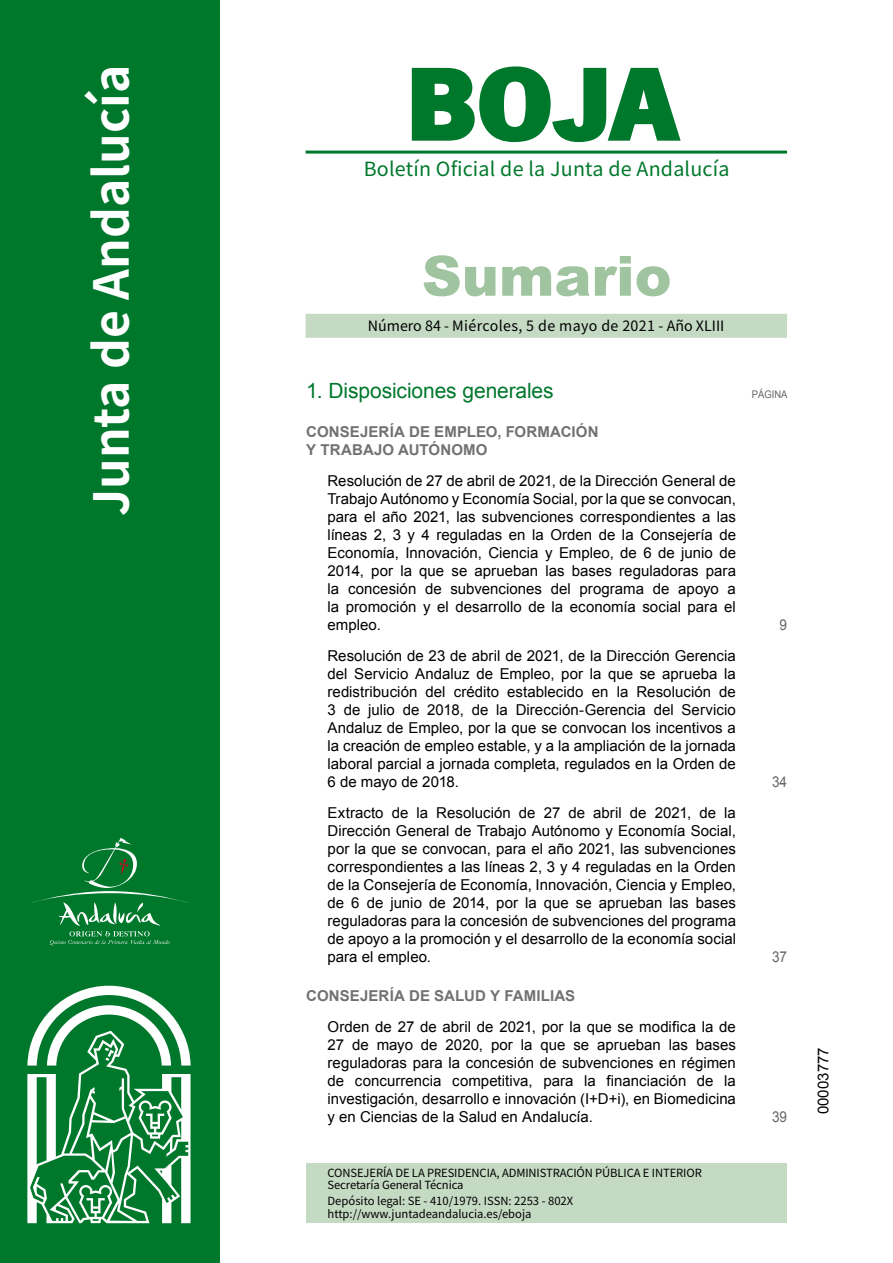
<style>
.page{position:relative;width:893px;height:1263px;background:#fff}
.page>*{position:absolute;margin:0;border:0;box-sizing:border-box;transform-origin:0 0}
.t1{font:700 105px "News Got T";color:#00782c;scale:1.14 1}
.t2{font:900 55.5px "Arial";color:#a0c4a0}
.t3{font:700 48px "Noto Sans HK";color:#fff}
.t4{font:21px "Arial";letter-spacing:-.005em;color:#00782c}
.t5{font:19.5px "Noto Sans HK";letter-spacing:.01em;color:#00782c}
.t6{font:15px/18px "Arial";color:#000;text-align:justify}
.t7{font:700 15px/18px "Arial";letter-spacing:.01em;color:#707173}
.t8{font:15px "Arial";color:#646567;scale:.9 1}
.t9{font:14.25px "Noto Sans HK";letter-spacing:.015em;color:#000}
.t10{font:11.25px/12px "Noto Sans HK";letter-spacing:-.01em;color:#000}
.t11{font:10.5px "Arial";color:#646567;scale:.9 1}
</style>
<div class="page">
<hr style="left:305px;top:151px;width:482px;height:3px;background:#00782c">
<div style="left:305px;top:314px;width:482px;height:24px;background:#c5dac3"></div>
<div style="left:0;top:0;width:219px;height:1263px;background:#00782c"></div>
<svg style="left:411px;top:66px;width:270px;height:77px"></svg>
<svg style="left:31px;top:837px;width:158px;height:108px"></svg>
<div style="left:306px;top:1164px;width:481px;height:59px;background:#c5dac3"></div>
<svg style="left:27px;top:986px;width:164px;height:237px"></svg>
<h3 class="t3" style="left:84px;top:516px;width:453px;rotate:-90deg">Junta de Andalucía</h3>
<h1 class="t1" style="left:405px;top:42px;width:240px">BOJA</h1>
<h3 class="t5" style="left:364px;top:158px;width:367px">Boletín Oficial de la Junta de Andalucía</h3>
<h2 class="t2" style="left:422px;top:236px;width:251px">Sumario</h2>
<p class="t9" style="left:368px;top:318px;width:358px">Número 84 - Miércoles, 5 de mayo de 2021 - Año XLIII</p>
<h3 class="t4" style="left:306px;top:377px;width:249px">1. Disposiciones generales</h3>
<p class="t11" style="left:751px;top:388px;width:41px">PÁGINA</p>
<p class="t7" style="left:306px;top:424px;width:294px">CONSEJERÍA DE EMPLEO, FORMACIÓN<br>Y TRABAJO AUTÓNOMO</p>
<p class="t6" style="left:327px;top:472px;width:410px">Resolución de 27 de abril de 2021, de la Dirección General de Trabajo Autónomo y Economía Social, por la que se convocan, para el año 2021, las subvenciones correspondientes a las líneas 2, 3 y 4 reguladas en la Orden de la Consejería de Economía, Innovación, Ciencia y Empleo, de 6 de junio de 2014, por la que se aprueban las bases reguladoras para la concesión de subvenciones del programa de apoyo a la promoción y el desarrollo de la economía social para el empleo.</p>
<p class="t8" style="left:779px;top:615px;width:10px">9</p>
<p class="t6" style="left:327px;top:647px;width:410px">Resolución de 23 de abril de 2021, de la Dirección Gerencia del Servicio Andaluz de Empleo, por la que se aprueba la redistribución del crédito establecido en la Resolución de 3 de julio de 2018, de la Dirección-Gerencia del Servicio Andaluz de Empleo, por la que se convocan los incentivos a la creación de empleo estable, y a la ampliación de la jornada laboral parcial a jornada completa, regulados en la Orden de 6 de mayo de 2018.</p>
<p class="t6" style="left:327px;top:804px;width:410px">Extracto de la Resolución de 27 de abril de 2021, de la Dirección General de Trabajo Autónomo y Economía Social, por la que se convocan, para el año 2021, las subvenciones correspondientes a las líneas 2, 3 y 4 reguladas en la Orden de la Consejería de Economía, Innovación, Ciencia y Empleo, de 6 de junio de 2014, por la que se aprueban las bases reguladoras para la concesión de subvenciones del programa de apoyo a la promoción y el desarrollo de la economía social para el empleo.</p>
<p class="t7" style="left:306px;top:987px;width:270px">CONSEJERÍA DE SALUD Y FAMILIAS</p>
<p class="t6" style="left:327px;top:1018px;width:410px">Orden de 27 de abril de 2021, por la que se modifica la de 27 de mayo de 2020, por la que se aprueban las bases reguladoras para la concesión de subvenciones en régimen de concurrencia competitiva, para la financiación de la investigación, desarrollo e innovación (I+D+i), en Biomedicina y en Ciencias de la Salud en Andalucía.</p>
<p class="t10" style="left:327px;top:1167px;width:376px">CONSEJERÍA DE LA PRESIDENCIA, ADMINISTRACIÓN PÚBLICA E INTERIOR<br>Secretaría General Técnica</p>
<p class="t10" style="left:327px;top:1194px;width:247px;line-height:13.5px">Depósito legal: SE - 410/1979. ISSN: 2253 - 802X http://www.juntadeandalucia.es/eboja</p>
<p class="t8" style="left:772px;top:772px;width:18px">34</p>
<p class="t8" style="left:772px;top:947px;width:18px">37</p>
<p class="t8" style="left:772px;top:1107px;width:18px">39</p>
<p class="t6" style="left:814px;top:1114px;width:68px;rotate:-90deg">00003777</p>
</div>
